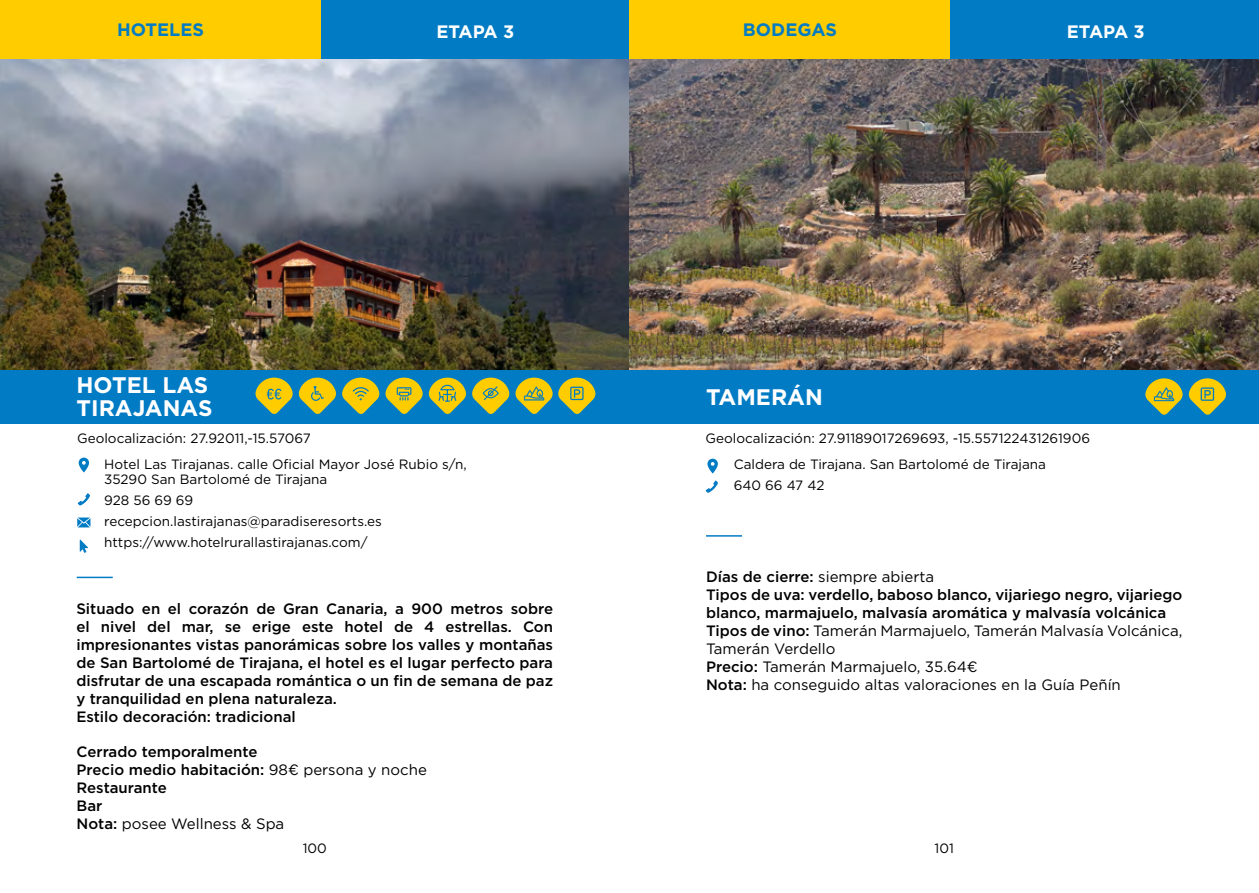
<style>
.page{position:relative;width:1259px;height:893px;background:#fff}
.page>*{position:absolute;margin:0;border:0;box-sizing:border-box;transform-origin:0 0}
.t1{font:700 22.5px/22.5px "Gotham";color:#fff}
.t2{font:700 18px "Gotham";color:#007bc4}
.t3{font:700 18px "Gotham";letter-spacing:-.035em;color:#fff}
.t4{font:500 15px/18px "Gotham Pro";color:#000}
.t5{font:500 15px/18px "Gotham";color:#000}
.t6{font:13.5px/21px "Gotham";color:#000}
.s1{font-weight:400}
</style>
<div class="page">
<div style="left:0;top:0;width:322px;height:60px;background:#fc0"></div>
<div style="left:321px;top:0;width:308px;height:60px;background:#007bc4"></div>
<div style="left:0;top:370px;width:629px;height:53px;background:#007bc4"></div>
<div style="left:629px;top:0;width:321px;height:60px;background:#fc0"></div>
<div style="left:950px;top:0;width:309px;height:60px;background:#007bc4"></div>
<div style="left:629px;top:370px;width:630px;height:53px;background:#007bc4"></div>
<img style="left:0;top:60px;width:1259px;height:310px">
<hr style="left:77px;top:577px;width:36px;height:1px;background:#007bc4">
<svg style="left:255px;top:378px;width:81px;height:36px"></svg>
<svg style="left:342px;top:378px;width:254px;height:36px"></svg>
<svg style="left:79px;top:458px;width:10px;height:14px"></svg>
<svg style="left:78px;top:493px;width:12px;height:12px"></svg>
<svg style="left:77px;top:517px;width:13px;height:10px"></svg>
<svg style="left:80px;top:540px;width:8px;height:13px"></svg>
<hr style="left:706px;top:535px;width:36px;height:2px;background:#007bc4">
<svg style="left:707px;top:459px;width:11px;height:15px"></svg>
<svg style="left:1145px;top:378px;width:81px;height:37px"></svg>
<svg style="left:706px;top:481px;width:12px;height:12px"></svg>
<p class="t2" style="left:117px;top:18px;width:88px">HOTELES</p>
<p class="t3" style="left:436px;top:20px;width:79px">ETAPA 3</p>
<h1 class="t1" style="left:77px;top:374px;width:137px">HOTEL LAS<br>TIRAJANAS</h1>
<p class="t6" style="left:77px;top:427px;width:235px">Geolocalización: 27.92011,-15.57067</p>
<p class="t6" style="left:104px;top:457px;width:364px;line-height:15px">Hotel Las Tirajanas. calle Oficial Mayor José Rubio s/n,<br>35290 San Bartolomé de Tirajana</p>
<p class="t6" style="left:104px;top:490px;width:279px">928 56 69 69 recepcion.lastirajanas@paradiseresorts.es https://www.hotelrurallastirajanas.com/</p>
<p class="t5" style="left:76px;top:600px;width:478px">Situado en el corazón de Gran Canaria, a 900 metros sobre el nivel del mar, se erige este hotel de 4 estrellas. Con impresionantes vistas panorámicas sobre los valles y montañas de San Bartolomé de Tirajana, el hotel es el lugar perfecto para disfrutar de una escapada romántica o un fin de semana de paz y tranquilidad en plena naturaleza.<br>Estilo decoración: tradicional</p>
<p class="t4" style="left:77px;top:742px;width:352px">Cerrado temporalmente<br>Precio medio habitación: <span class="s1">98€ persona y noche<br></span>Restaurante<br>Bar<br>Nota: <span class="s1">posee Wellness &amp; Spa</span></p>
<p class="t2" style="left:743px;top:18px;width:96px">BODEGAS</p>
<h1 class="t1" style="left:706px;top:386px;width:118px">TAMERÁN</h1>
<p class="t3" style="left:1067px;top:20px;width:79px">ETAPA 3</p>
<p class="t6" style="left:705px;top:427px;width:386px">Geolocalización: 27.91189017269693, -15.557122431261906</p>
<p class="t6" style="left:733px;top:454px;width:314px">Caldera de Tirajana. San Bartolomé de Tirajana<br>640 66 47 42</p>
<p class="t4" style="left:706px;top:567px;width:478px">Días de cierre: <span class="s1">siempre abierta<br></span>Tipos de uva: verdello, baboso blanco, vijariego negro, vijariego blanco, marmajuelo, malvasía aromática y malvasía volcánica Tipos de vino: <span class="s1">Tamerán Marmajuelo, Tamerán Malvasía Volcánica, Tamerán Verdello<br></span>Precio: <span class="s1">Tamerán Marmajuelo, 35.64€<br></span>Nota: <span class="s1">ha conseguido altas valoraciones en la Guía Peñín</span></p>
<p class="t6" style="left:303px;top:838px;width:26px">100</p>
<p class="t6" style="left:934px;top:838px;width:21px">101</p>
</div>
